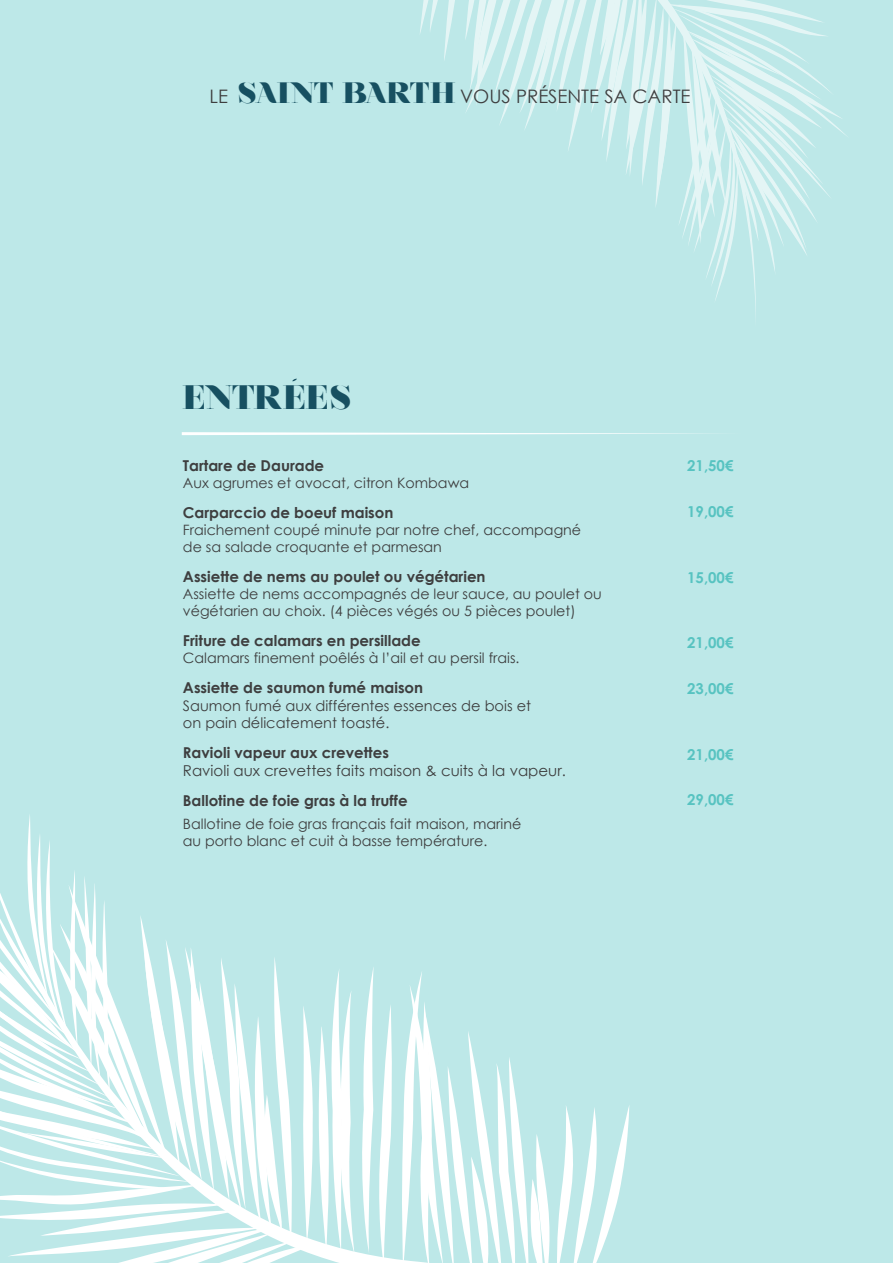
<style>
.page{position:relative;width:893px;height:1263px;background:#bde8e8}
.page>*{position:absolute;margin:0;border:0;box-sizing:border-box;transform-origin:0 0}
.t1{font:900 33.75px "Nouvelle Vague";letter-spacing:.025em;color:#175061}
.t2{font:18.6px "Century Gothic";color:#3e3e3f}
.t3{font:700 15px "Century Gothic";color:#3e3e3f}
.t4{font:15px "Century Gothic";color:#3e3e3f}
.t5{font:700 15px "Century Gothic";color:#57c3c1}
.t6{font:14.55px/17.4px "Century Gothic";color:#3e3e3f}
.t7{font:14.25px/17.1px "Century Gothic";color:#3e3e3f}
.s1{font-family:"Nouvelle Vague";font-weight:900;font-size:29.4px;color:#175061}
</style>
<div class="page">
<svg style="left:757px;top:3px;width:90px;height:268px"></svg>
<svg style="left:420px;top:0;width:337px;height:316px"></svg>
<svg style="left:0;top:815px;width:630px;height:448px"></svg>
<svg style="left:182px;top:432px;width:530px;height:3px"></svg>
<h2 class="t2" style="left:210px;top:83px;width:482px">LE <span class="s1">SAINT BARTH</span> VOUS PRÉSENTE SA CARTE</h2>
<h1 class="t1" style="left:183px;top:379px;width:169px">ENTREES</h1>
<p class="t3" style="left:183px;top:454px;width:143px">Tartare de Daurade</p>
<p class="t7" style="left:183px;top:474px;width:288px">Aux agrumes et avocat, citron Kombawa</p>
<p class="t3" style="left:183px;top:501px;width:212px">Carparccio de boeuf maison</p>
<p class="t7" style="left:183px;top:521px;width:400px">Fraichement coupé minute par notre chef, accompagné de sa salade croquante et parmesan</p>
<p class="t3" style="left:183px;top:565px;width:304px">Assiette de nems au poulet ou végétarien</p>
<p class="t7" style="left:183px;top:585px;width:420px">Assiette de nems accompagnés de leur sauce, au poulet ou végétarien au choix. (4 pièces végés ou 5 pièces poulet)</p>
<p class="t3" style="left:183px;top:629px;width:239px">Friture de calamars en persillade</p>
<p class="t7" style="left:183px;top:649px;width:338px">Calamars finement poêlés à l’ail et au persil frais.</p>
<p class="t3" style="left:183px;top:676px;width:242px">Assiette de saumon fumé maison</p>
<p class="t6" style="left:183px;top:697px;width:350px">Saumon fumé aux différentes essences de bois et on pain délicatement toasté.</p>
<p class="t3" style="left:183px;top:741px;width:208px">Ravioli vapeur aux crevettes</p>
<p class="t4" style="left:183px;top:760px;width:385px">Ravioli aux crevettes faits maison &amp; cuits à la vapeur.</p>
<p class="t3" style="left:183px;top:789px;width:226px">Ballotine de foie gras à la truffe</p>
<p class="t7" style="left:183px;top:815px;width:340px">Ballotine de foie gras français fait maison, mariné au porto blanc et cuit à basse température.</p>
<p class="t5" style="left:687px;top:454px;width:48px">21,50€</p>
<p class="t5" style="left:687px;top:500px;width:48px">19,00€</p>
<p class="t5" style="left:687px;top:566px;width:48px">15,00€</p>
<p class="t5" style="left:687px;top:631px;width:48px">21,00€</p>
<p class="t5" style="left:687px;top:677px;width:48px">23,00€</p>
<p class="t5" style="left:687px;top:743px;width:48px">21,00€</p>
<p class="t5" style="left:687px;top:788px;width:48px">29,00€</p>
</div>
